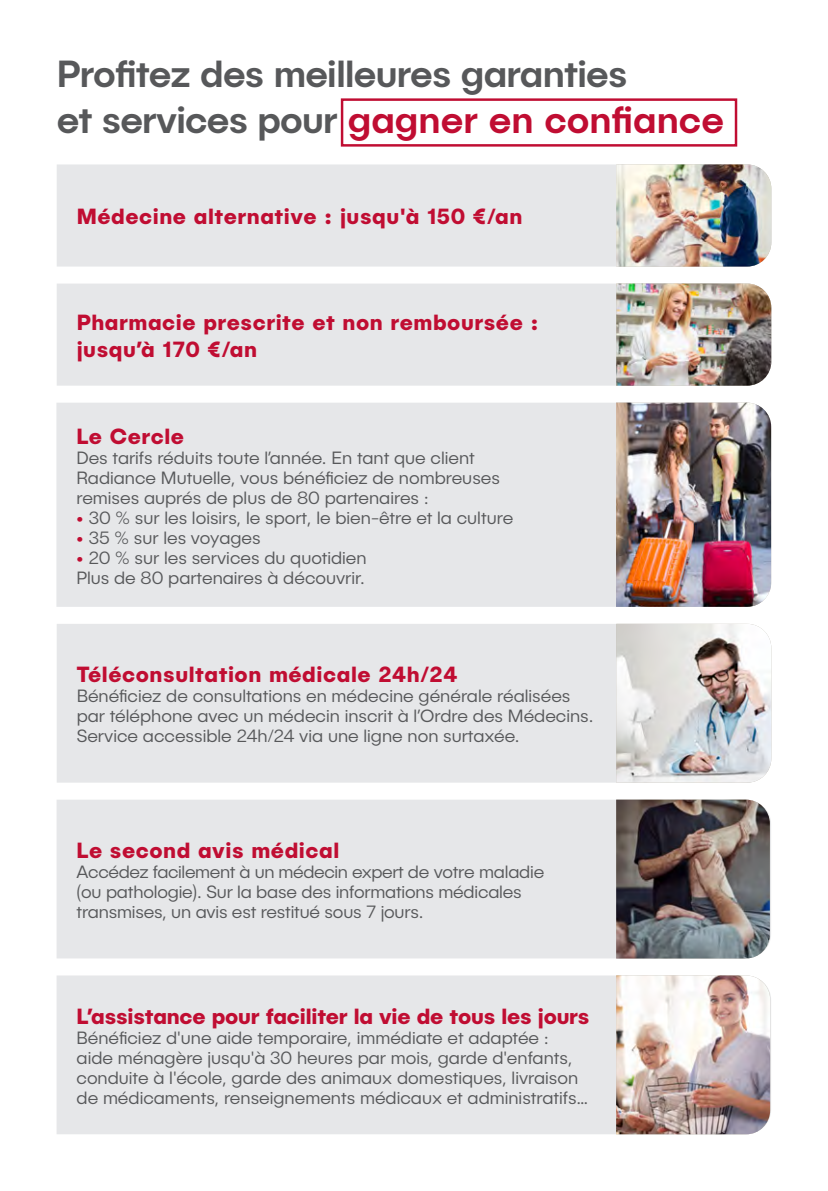
<style>
.page{position:relative;width:828px;height:1191px;background:#fff}
.page>*{position:absolute;margin:0;border:0;box-sizing:border-box;transform-origin:0 0}
.t1{font:500 38px "Publica Sans";color:#c00d32}
.t2{font:500 38px "Publica Sans";letter-spacing:-.02em;color:#57585a}
.t3{font:700 22px/26.4px "Publica Sans";letter-spacing:.025em;color:#c00d32}
.t4{font:700 22px "Publica Sans";letter-spacing:-.01em;color:#c00d32}
.t5{font:300 18px/20px "Publica Sans";color:#57585a}
.s1{color:#57585a}
.s2{font-weight:700;color:#c00d32}
</style>
<div class="page">
<div style="left:341px;top:98px;width:396px;height:49px;border:2px solid #c00d32"></div>
<div style="left:57px;top:975px;width:714px;height:159px;background:#e6e7e9"></div>
<img style="left:616px;top:975px;width:154px;height:159px">
<div style="left:57px;top:624px;width:559px;height:158px;background:#e6e7e9"></div>
<img style="left:616px;top:624px;width:155px;height:158px">
<div style="left:57px;top:164px;width:559px;height:102px;background:#e6e7e9"></div>
<img style="left:616px;top:164px;width:155px;height:102px">
<div style="left:57px;top:283px;width:559px;height:103px;background:#e6e7e9"></div>
<img style="left:616px;top:283px;width:155px;height:103px">
<div style="left:56px;top:403px;width:560px;height:204px;background:#e6e7e9"></div>
<img style="left:616px;top:403px;width:155px;height:204px">
<div style="left:57px;top:800px;width:714px;height:158px;background:#e6e7e9"></div>
<img style="left:616px;top:799px;width:154px;height:159px">
<p class="t2" style="left:57px;top:49px;width:572px">Profitez des meilleures garanties</p>
<p class="t1" style="left:57px;top:95px;width:669px"><span class="s1">et services pour</span> gagner en confiance</p>
<p class="t3" style="left:77px;top:202px;width:447px">Médecine alternative : jusqu'à 150 €/an</p>
<p class="t3" style="left:77px;top:308px;width:463px">Pharmacie prescrite et non remboursée : jusqu’à 170 €/an</p>
<p class="t3" style="left:76px;top:422px;width:109px">Le Cercle</p>
<p class="t5" style="left:76px;top:447px;width:425px">Des tarifs réduits toute l’année. En tant que client<br>Radiance Mutuelle, vous bénéficiez de nombreuses remises auprés de plus de 80 partenaires :</p>
<p class="t5" style="left:76px;top:507px;width:438px"><span class="s2">•</span> 30 % sur les loisirs, le sport, le bien-être et la culture</p>
<p class="t5" style="left:76px;top:527px;width:186px"><span class="s2">•</span> 35 % sur les voyages</p>
<p class="t5" style="left:76px;top:547px;width:292px"><span class="s2">•</span> 20 % sur les services du quotidien</p>
<p class="t5" style="left:76px;top:567px;width:290px">Plus de 80 partenaires à découvrir.</p>
<p class="t3" style="left:77px;top:660px;width:382px">Téléconsultation médicale 24h/24</p>
<p class="t5" style="left:77px;top:685px;width:518px">Bénéficiez de consultations en médecine générale réalisées par téléphone avec un médecin inscrit à l’Ordre des Médecins.<br>Service accessible 24h/24 via une ligne non surtaxée.</p>
<p class="t3" style="left:77px;top:836px;width:264px">Le second avis médical</p>
<p class="t5" style="left:77px;top:861px;width:469px">Accédez facilement à un médecin expert de votre maladie (ou pathologie). Sur la base des informations médicales transmises, un avis est restitué sous 7 jours.</p>
<p class="t4" style="left:77px;top:1001px;width:514px">L’assistance pour faciliter la vie de tous les jours</p>
<p class="t5" style="left:77px;top:1027px;width:503px">Bénéficiez d'une aide temporaire, immédiate et adaptée : aide ménagère jusqu'à 30 heures par mois, garde d'enfants, conduite à l'école, garde des animaux domestiques, livraison</p>
<p class="t5" style="left:77px;top:1087px;width:513px">de médicaments, renseignements médicaux et administratifs…</p>
</div>
